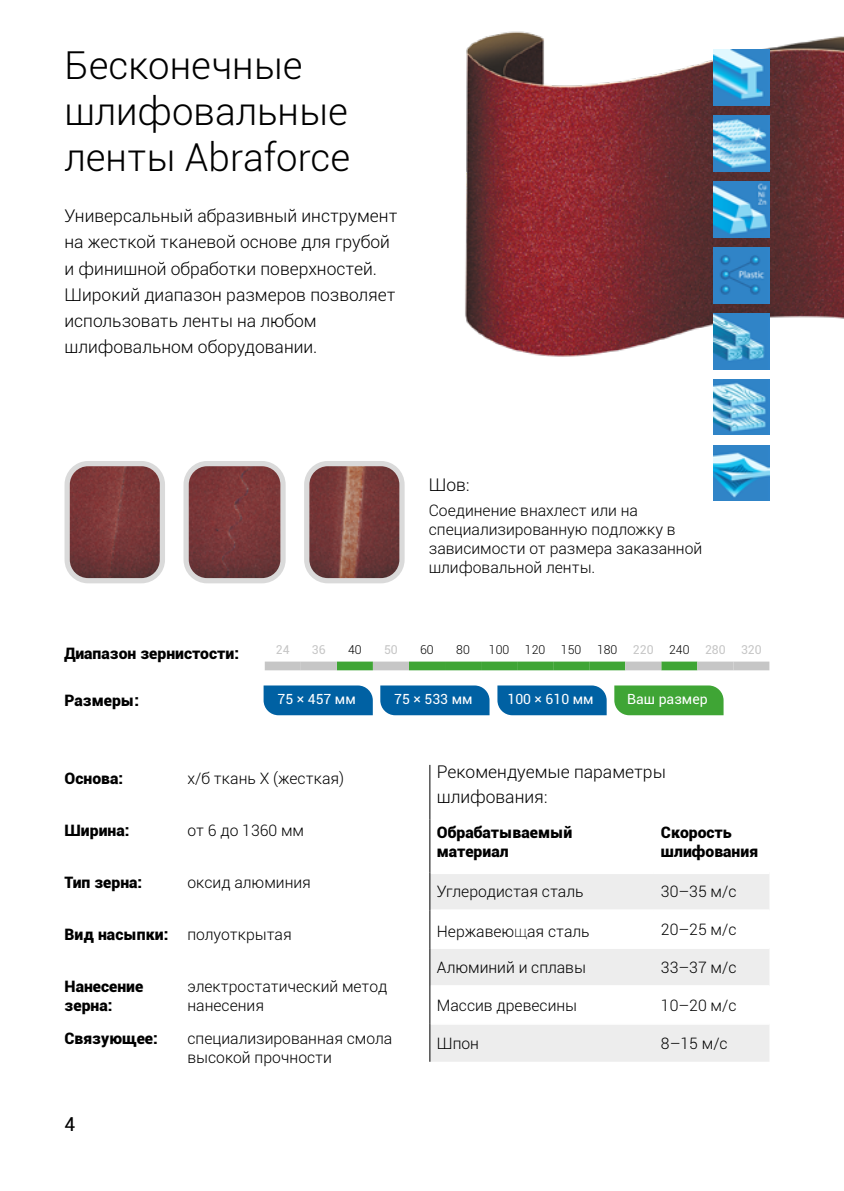
<style>
.page{position:relative;width:844px;height:1191px;background:#fff}
.page>*{position:absolute;margin:0;border:0;box-sizing:border-box;transform-origin:0 0}
.t1{font:300 38.5px/46.2px "Roboto";color:#000}
.t2{font:19.25px "Roboto";color:#000}
.t3{font:300 17.5px/26.2px "Roboto";color:#000}
.t4{font:300 15.75px/19.2px "Roboto";color:#000}
.t5{font:900 15.75px/19.2px "Roboto";color:#000}
.t6{font:14px "Roboto";color:#fff}
.t7{font:300 12.25px "Roboto";color:#000}
.t8{font:12.25px "Roboto";color:#c6c6c6}
.s1{font-weight:900}
.s2{font-family:"SFUI Display";font-weight:100}
</style>
<div class="page">
<img style="left:465px;top:31px;width:378px;height:362px">
<svg style="left:430px;top:874px;width:339px;height:187px;fill:#ededed"></svg>
<hr style="left:430px;top:909px;width:223px;height:2px;background:#fff">
<hr style="left:653px;top:909px;width:116px;height:2px;background:#fff">
<hr style="left:430px;top:947px;width:223px;height:2px;background:#fff">
<hr style="left:653px;top:947px;width:116px;height:2px;background:#fff">
<hr style="left:430px;top:985px;width:223px;height:2px;background:#fff">
<hr style="left:653px;top:985px;width:116px;height:2px;background:#fff">
<hr style="left:430px;top:1023px;width:223px;height:1px;background:#fff">
<hr style="left:653px;top:1023px;width:116px;height:1px;background:#fff">
<hr style="left:429px;top:765px;width:1px;height:54px;background:#000">
<hr style="left:429px;top:819px;width:1px;height:53px;background:#000">
<hr style="left:429px;top:872px;width:1px;height:38px;background:#000">
<hr style="left:429px;top:910px;width:1px;height:38px;background:#000">
<hr style="left:429px;top:948px;width:1px;height:38px;background:#000">
<hr style="left:429px;top:986px;width:1px;height:38px;background:#000">
<hr style="left:429px;top:1024px;width:1px;height:37px;background:#000">
<div style="left:337px;top:661px;width:36px;height:9px;background:#3fa535"></div>
<div style="left:409px;top:661px;width:36px;height:9px;background:#3fa535"></div>
<div style="left:445px;top:661px;width:36px;height:9px;background:#3fa535"></div>
<div style="left:481px;top:661px;width:36px;height:9px;background:#3fa535"></div>
<div style="left:517px;top:661px;width:36px;height:9px;background:#3fa535"></div>
<div style="left:553px;top:661px;width:36px;height:9px;background:#3fa535"></div>
<div style="left:589px;top:661px;width:36px;height:9px;background:#3fa535"></div>
<div style="left:661px;top:661px;width:36px;height:9px;background:#3fa535"></div>
<div style="left:265px;top:661px;width:36px;height:9px;background:#c6c6c6"></div>
<div style="left:301px;top:661px;width:36px;height:9px;background:#c6c6c6"></div>
<div style="left:373px;top:661px;width:36px;height:9px;background:#c6c6c6"></div>
<div style="left:697px;top:661px;width:36px;height:9px;background:#c6c6c6"></div>
<div style="left:733px;top:661px;width:36px;height:9px;background:#c6c6c6"></div>
<div style="left:625px;top:661px;width:36px;height:9px;background:#c6c6c6"></div>
<svg style="left:263px;top:685px;width:110px;height:30px;background:#0d69a7"></svg>
<div style="left:380px;top:685px;width:109px;height:30px;background:#0061a3"></div>
<div style="left:497px;top:685px;width:109px;height:30px;background:#0061a3"></div>
<div style="left:614px;top:685px;width:109px;height:30px;background:#3fa535"></div>
<img style="left:70px;top:467px;width:89px;height:110px">
<div style="left:64px;top:461px;width:101px;height:122px;border:5px solid #dadada;border-radius:21px"></div>
<img style="left:189px;top:467px;width:90px;height:110px">
<div style="left:183px;top:461px;width:102px;height:122px;border:5px solid #dadada;border-radius:21px"></div>
<img style="left:310px;top:467px;width:88px;height:110px">
<div style="left:304px;top:461px;width:100px;height:122px;border:5px solid #dadada;border-radius:21px"></div>
<img style="left:713px;top:50px;width:56px;height:55px">
<img style="left:713px;top:115px;width:56px;height:56px">
<img style="left:713px;top:181px;width:56px;height:56px">
<img style="left:713px;top:247px;width:56px;height:56px">
<img style="left:713px;top:313px;width:56px;height:56px">
<img style="left:713px;top:379px;width:56px;height:56px">
<img style="left:713px;top:445px;width:56px;height:56px">
<h1 class="t1" style="left:64px;top:40px;width:287px">Бесконечные шлифовальные ленты Abraforce</h1>
<p class="t3" style="left:64px;top:202px;width:334px">Универсальный абразивный инструмент на жесткой тканевой основе для грубой и финишной обработки поверхностей.<br>Широкий диапазон размеров позволяет использовать ленты на любом шлифовальном оборудовании.</p>
<p class="t3" style="left:428px;top:471px;width:42px">Шов:</p>
<p class="t4" style="left:428px;top:500px;width:275px">Cоединение внахлест или на специализированную подложку в зависимости от размера заказанной шлифовальной ленты.</p>
<p class="t5" style="left:64px;top:643px;width:176px">Диапазон зернистости:</p>
<p class="t8" style="left:276px;top:641px;width:15px">24</p>
<p class="t8" style="left:312px;top:641px;width:15px">36</p>
<p class="t7" style="left:348px;top:641px;width:15px">40</p>
<p class="t8" style="left:384px;top:641px;width:15px">50</p>
<p class="t7" style="left:420px;top:641px;width:15px">60</p>
<p class="t7" style="left:456px;top:641px;width:15px">80</p>
<p class="t7" style="left:488px;top:641px;width:22px">100</p>
<p class="t7" style="left:525px;top:641px;width:22px">120</p>
<p class="t7" style="left:561px;top:641px;width:22px">150</p>
<p class="t7" style="left:597px;top:641px;width:22px">180</p>
<p class="t8" style="left:632px;top:641px;width:22px">220</p>
<p class="t7" style="left:669px;top:641px;width:22px">240</p>
<p class="t8" style="left:704px;top:641px;width:22px">280</p>
<p class="t8" style="left:740px;top:641px;width:22px">320</p>
<p class="t5" style="left:64px;top:690px;width:76px">Размеры:</p>
<p class="t6" style="left:277px;top:689px;width:80px">75 × 457 мм</p>
<p class="t6" style="left:394px;top:689px;width:80px">75 × 533 мм</p>
<p class="t6" style="left:507px;top:689px;width:88px">100 × 610 мм</p>
<p class="t6" style="left:627px;top:689px;width:82px">Ваш размер</p>
<p class="t5" style="left:64px;top:768px;width:60px">Основа:</p>
<p class="t4" style="left:187px;top:768px;width:158px">х/б ткань X (жесткая)</p>
<p class="t5" style="left:64px;top:820px;width:66px">Ширина:</p>
<p class="t4" style="left:187px;top:820px;width:118px">от 6 до 1360 мм</p>
<p class="t5" style="left:64px;top:872px;width:79px">Тип зерна:</p>
<p class="t4" style="left:187px;top:872px;width:125px">оксид алюминия</p>
<p class="t4" style="left:64px;top:924px;width:229px"><span class="s1">Вид насыпки:</span> полуоткрытая</p>
<p class="t5" style="left:64px;top:976px;width:80px">Нанесение зерна:</p>
<p class="t4" style="left:187px;top:976px;width:201px">электростатический метод нанесения</p>
<p class="t5" style="left:64px;top:1028px;width:95px">Связующее:</p>
<p class="t4" style="left:187px;top:1028px;width:206px">специализированная смола высокой прочности</p>
<p class="t2" style="left:64px;top:1110px;width:12px">4</p>
<p class="t3" style="left:437px;top:759px;width:230px;line-height:24.5px">Рекомендуемые параметры шлифования:</p>
<p class="t5" style="left:437px;top:822px;width:137px">Обрабатываемый материал</p>
<p class="t5" style="left:660px;top:822px;width:99px">Скорость шлифования</p>
<p class="t4" style="left:437px;top:881px;width:148px">Углеродистая сталь</p>
<p class="t4" style="left:660px;top:881px;width:77px">30–35 м/с</p>
<p class="t4" style="left:437px;top:921px;width:154px">Нержавею<span class="s2">щ</span>ая сталь</p>
<p class="t4" style="left:660px;top:919px;width:77px">20–25 м/с</p>
<p class="t4" style="left:437px;top:957px;width:150px">Алюминий и сплавы</p>
<p class="t4" style="left:660px;top:957px;width:77px">33–37 м/с</p>
<p class="t4" style="left:437px;top:995px;width:142px">Массив древесины</p>
<p class="t4" style="left:660px;top:995px;width:77px">10–20 м/с</p>
<p class="t4" style="left:437px;top:1033px;width:44px">Шпон</p>
<p class="t4" style="left:660px;top:1033px;width:68px">8–15 м/с</p>
</div>
